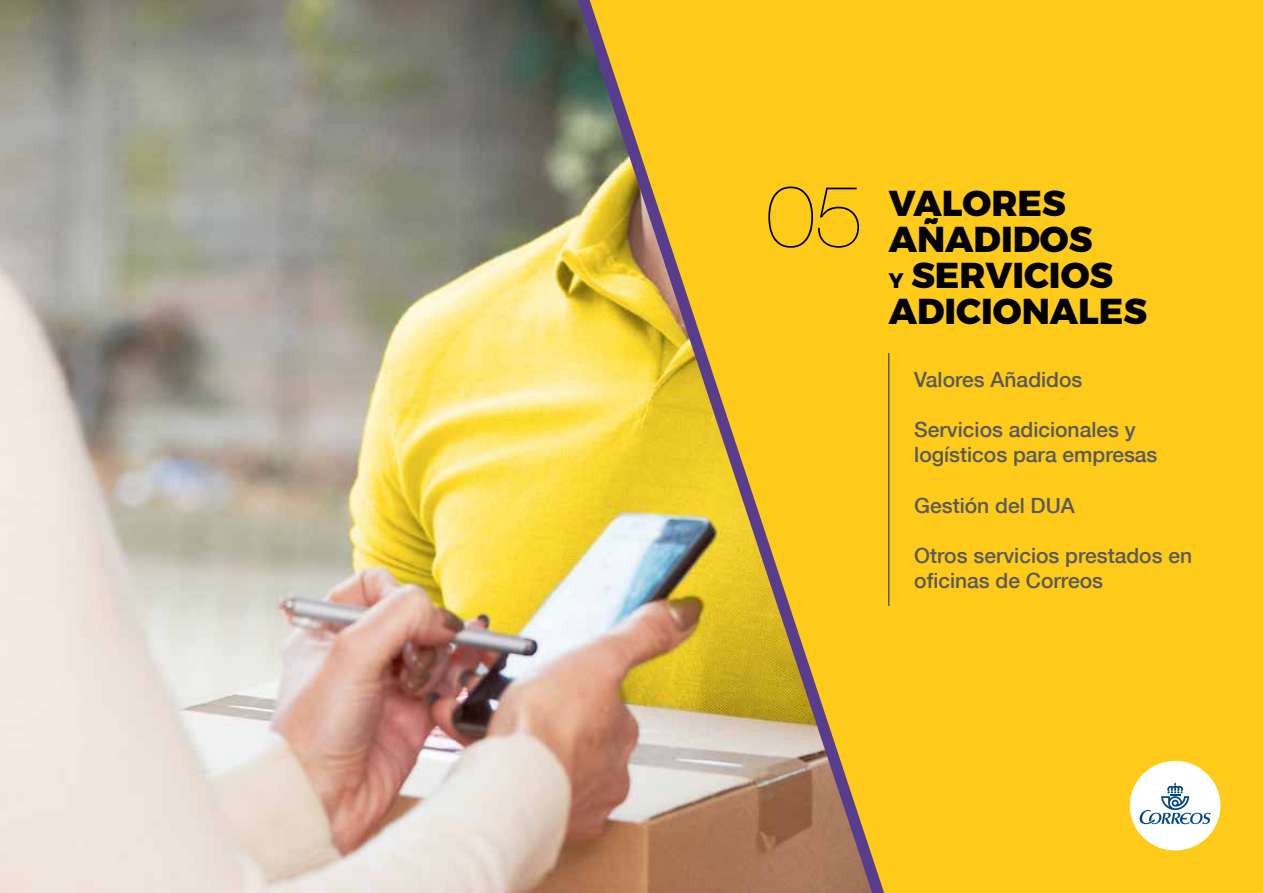
<style>
.page{position:relative;width:1263px;height:893px;background:#ffcb1b}
.page>*{position:absolute;margin:0;border:0;box-sizing:border-box;transform-origin:0 0}
.t1{font:200 87px "Helvetica Neue";color:#000}
.t2{font:800 36px/36px "Montserrat";color:#000}
.t3{font:500 21px/25.2px "Helvetica Neue";color:#58595b}
.s1{font-size:21px}
</style>
<div class="page">
<img style="left:0;top:0;width:578px;height:893px">
<img style="left:578px;top:0;width:306px;height:893px">
<div style="left:1130px;top:761px;width:90px;height:89px;background:#fff;border-radius:50%"></div>
<svg style="left:1139px;top:782px;width:72px;height:42px"></svg>
<hr style="left:888px;top:353px;width:1px;height:253px;background:#58595b">
<h1 class="t1" style="left:766px;top:166px;width:98px">05</h1>
<h2 class="t2" style="left:889px;top:186px;width:260px">VALORES<br>AÑADIDOS<br><span class="s1">Y</span> SERVICIOS<br>ADICIONALES</h2>
<p class="t3" style="left:914px;top:366px;width:170px">Valores Añadidos</p>
<p class="t3" style="left:914px;top:416px;width:245px">Servicios adicionales y logísticos para empresas</p>
<p class="t3" style="left:914px;top:492px;width:162px">Gestión del DUA</p>
<p class="t3" style="left:914px;top:542px;width:279px">Otros servicios prestados en oficinas de Correos</p>
</div>
